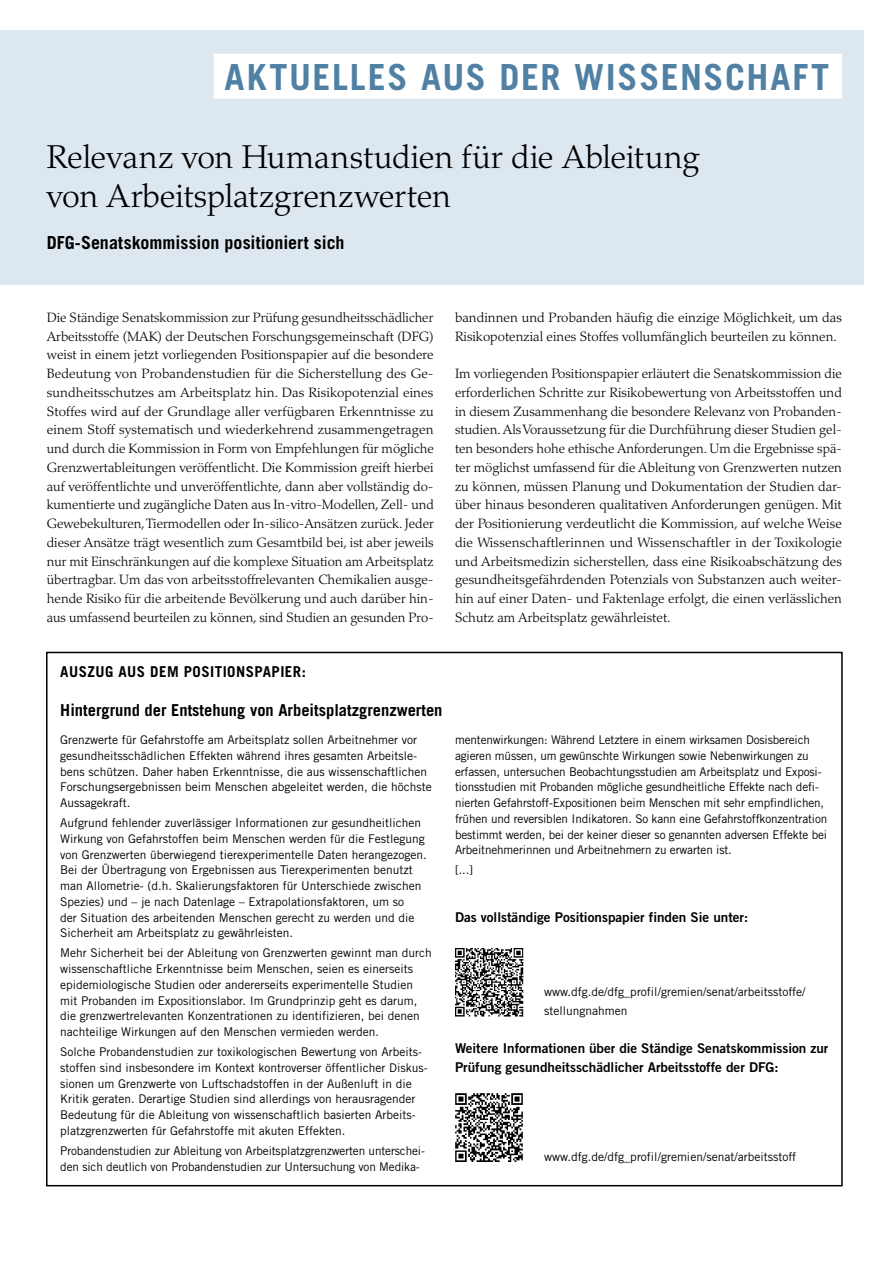
<style>
.page{position:relative;width:893px;height:1263px;background:#fff}
.page>*{position:absolute;margin:0;border:0;box-sizing:border-box;transform-origin:0 0}
.t1{font:700 36px "Trade Gothic LT Std";letter-spacing:.045em;color:#5081a4}
.t2{font:300 33px/39px "Palatino LT Std";letter-spacing:-.01em;color:#000}
.t3{font:700 18px "Trade Gothic LT Std";color:#000}
.t4{font:700 16.5px "Trade Gothic LT Std";color:#000}
.t5{font:700 15px "Trade Gothic LT Std";letter-spacing:.03em;color:#000}
.t6{font:300 13.5px/18.8px "Palatino LT Std";color:#000;text-align:justify}
.t7{font:13.5px/18.8px "Trade Gothic LT Std Bd 2";color:#000}
.t8{font:12px/15.8px "Trade Gothic LT Std";color:#000}
</style>
<div class="page">
<div style="left:0;top:30px;width:863px;height:254px;background:#dde7ef"></div>
<div style="left:214px;top:54px;width:628px;height:45px;background:#fff"></div>
<img style="left:455px;top:948px;width:68px;height:68px">
<img style="left:455px;top:1093px;width:68px;height:68px">
<h1 class="t1" style="left:225px;top:55px;width:606px">AKTUELLES AUS DER WISSENSCHAFT</h1>
<h2 class="t2" style="left:47px;top:138px;width:654px">Relevanz von Humanstudien für die Ableitung von Arbeitsplatzgrenzwerten</h2>
<h3 class="t3" style="left:47px;top:231px;width:299px">DFG-Senatskommission positioniert sich</h3>
<p class="t6" style="left:47px;top:308px;width:389px">Die Ständige Senatskommission zur Prüfung gesundheitsschädlicher Arbeitsstoffe (MAK) der Deutschen Forschungsgemeinschaft (DFG) weist in einem jetzt vorliegenden Positionspapier auf die besondere Bedeutung von Probandenstudien für die Sicherstellung des Ge&shy;sundheitsschutzes am Arbeitsplatz hin. Das Risikopotenzial eines Stoffes wird auf der Grundlage aller verfügbaren Erkenntnisse zu einem Stoff systematisch und wiederkehrend zusammengetragen und durch die Kommission in Form von Empfehlungen für mögliche Grenzwertableitungen veröffentlicht. Die Kommission greift hierbei auf veröffentlichte und unveröffentlichte, dann aber vollständig do&shy;kumentierte und zugängliche Daten aus In-vitro-Modellen, Zell- und Gewebekulturen, Tiermodellen oder In-silico-Ansätzen zurück. Jeder dieser Ansätze trägt wesentlich zum Gesamtbild bei, ist aber jeweils nur mit Einschränkungen auf die komplexe Situation am Arbeitsplatz übertragbar. Um das von arbeitsstoffrelevanten Chemikalien ausge&shy;hende Risiko für die arbeitende Bevölkerung und auch darüber hin&shy;aus umfassend beurteilen zu können, sind Studien an gesunden Pro-</p>
<p class="t6" style="left:455px;top:308px;width:388px">bandinnen und Probanden häufig die einzige Möglichkeit, um das<br>Risikopotenzial eines Stoffes vollumfänglich beurteilen zu können.</p>
<p class="t6" style="left:455px;top:364px;width:389px">Im vorliegenden Positionspapier erläutert die Senatskommission die erforderlichen Schritte zur Risikobewertung von Arbeitsstoffen und in diesem Zusammenhang die besondere Relevanz von Probanden&shy;studien. Als Voraussetzung für die Durchführung dieser Studien gel&shy;ten besonders hohe ethische Anforderungen. Um die Ergebnisse spä&shy;ter möglichst umfassend für die Ableitung von Grenzwerten nutzen zu können, müssen Planung und Dokumentation der Studien dar&shy;über hinaus besonderen qualitativen Anforderungen genügen. Mit der Positionierung verdeutlicht die Kommission, auf welche Weise die Wissenschaftlerinnen und Wissenschaftler in der Toxikologie und Arbeitsmedizin sicherstellen, dass eine Risikoabschätzung des gesundheitsgefährdenden Potenzials von Substanzen auch weiter&shy;hin auf einer Daten- und Faktenlage erfolgt, die einen verlässlichen Schutz am Arbeitsplatz gewährleistet.</p>
<p class="t5" style="left:60px;top:662px;width:247px">AUSZUG AUS DEM POSITIONSPAPIER:</p>
<h3 class="t4" style="left:60px;top:700px;width:384px">Hintergrund der Entstehung von Arbeitsplatzgrenzwerten</h3>
<p class="t8" style="left:60px;top:732px;width:373px">Grenzwerte für Gefahrstoffe am Arbeitsplatz sollen Arbeitnehmer vor gesundheitsschädlichen Effekten während ihres gesamten Arbeitsle&shy;bens schützen. Daher haben Erkenntnisse, die aus wissenschaftlichen Forschungsergebnissen beim Menschen abgeleitet werden, die höchste Aussagekraft.</p>
<p class="t8" style="left:60px;top:815px;width:368px">Aufgrund fehlender zuverlässiger Informationen zur gesundheitlichen Wirkung von Gefahrstoffen beim Menschen werden für die Festlegung von Grenzwerten überwiegend tierexperimentelle Daten herangezogen.<br>Bei der Übertragung von Ergebnissen aus Tierexperimenten benutzt man Allometrie- (d.h. Skalierungsfaktoren für Unterschiede zwischen Spezies) und – je nach Datenlage – Extrapolationsfaktoren, um so<br>der Situation des arbeitenden Menschen gerecht zu werden und die Sicherheit am Arbeitsplatz zu gewährleisten.</p>
<p class="t8" style="left:60px;top:945px;width:373px">Mehr Sicherheit bei der Ableitung von Grenzwerten gewinnt man durch wissenschaftliche Erkenntnisse beim Menschen, seien es einerseits epidemiologische Studien oder andererseits experimentelle Studien mit Probanden im Expositionslabor. Im Grundprinzip geht es darum, die grenzwertrelevanten Konzentrationen zu identifizieren, bei denen nachteilige Wirkungen auf den Menschen vermieden werden.</p>
<p class="t8" style="left:60px;top:1044px;width:369px">Solche Probandenstudien zur toxikologischen Bewertung von Arbeits&shy;stoffen sind insbesondere im Kontext kontroverser öffentlicher Diskus&shy;sionen um Grenzwerte von Luftschadstoffen in der Außenluft in die Kritik geraten. Derartige Studien sind allerdings von herausragender Bedeutung für die Ableitung von wissenschaftlich basierten Arbeits&shy;platzgrenzwerten für Gefahrstoffe mit akuten Effekten.</p>
<p class="t8" style="left:60px;top:1143px;width:366px">Probandenstudien zur Ableitung von Arbeitsplatzgrenzwerten unterschei&shy;den sich deutlich von Probandenstudien zur Untersuchung von Medika-</p>
<p class="t8" style="left:455px;top:732px;width:374px">mentenwirkungen: Während Letztere in einem wirksamen Dosisbereich agieren müssen, um gewünschte Wirkungen sowie Nebenwirkungen zu erfassen, untersuchen Beobachtungsstudien am Arbeitsplatz und Exposi&shy;tionsstudien mit Probanden mögliche gesundheitliche Effekte nach defi&shy;nierten Gefahrstoff-Expositionen beim Menschen mit sehr empfindlichen, frühen und reversiblen Indikatoren. So kann eine Gefahrstoffkonzentration bestimmt werden, bei der keiner dieser so genannten adversen Effekte bei Arbeitnehmerinnen und Arbeitnehmern zu erwarten ist.</p>
<p class="t8" style="left:455px;top:862px;width:20px">[...]</p>
<p class="t7" style="left:455px;top:907px;width:295px">Das vollständige Positionspapier finden Sie unter:</p>
<p class="t8" style="left:544px;top:983px;width:263px;line-height:18.8px">www.dfg.de/dfg_profil/gremien/senat/arbeitsstoffe/ stellungnahmen</p>
<p class="t7" style="left:455px;top:1039px;width:375px">Weitere Informationen über die Ständige Senatskommission zur<br>Prüfung gesundheitsschädlicher Arbeitsstoffe der DFG:</p>
<p class="t8" style="left:544px;top:1149px;width:253px">www.dfg.de/dfg_profil/gremien/senat/arbeitsstoff</p>
</div>
